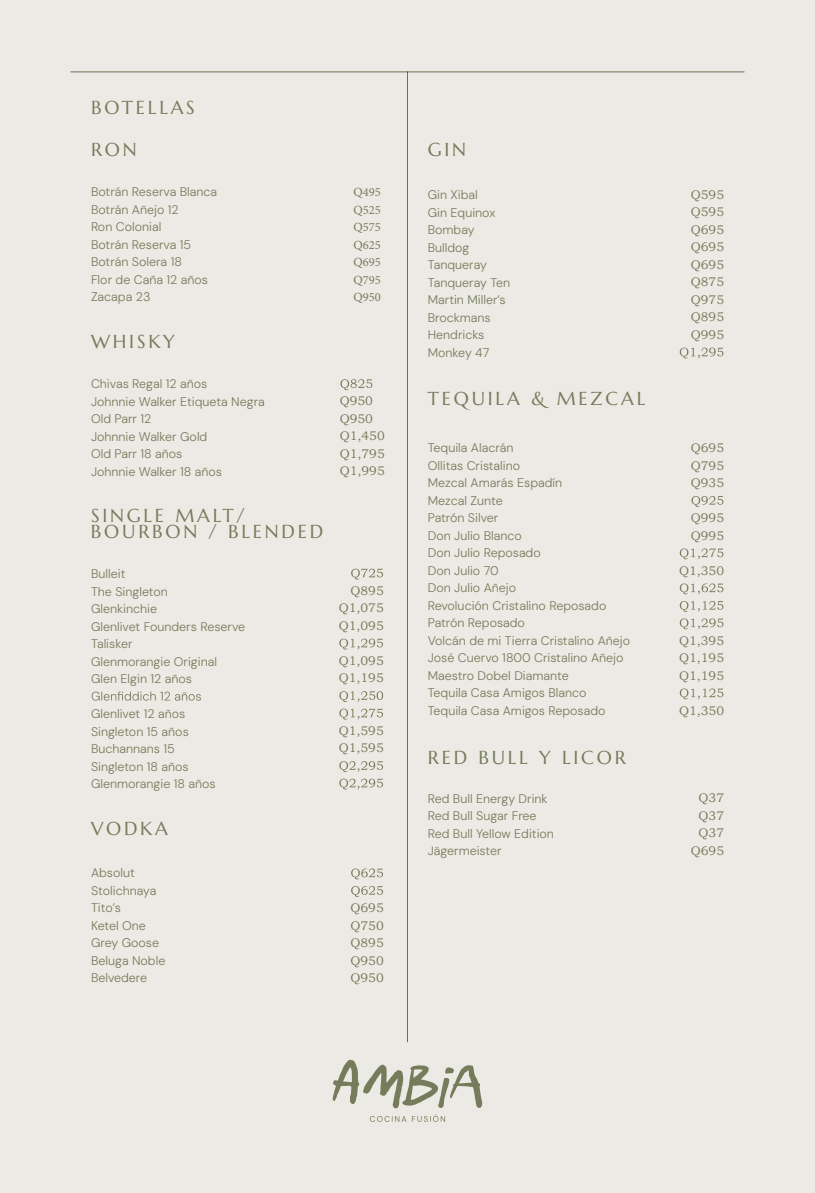
<style>
.page{position:relative;width:815px;height:1193px;background:#fff}
.page>*{position:absolute;margin:0;border:0;box-sizing:border-box;transform-origin:0 0}
.t1{font:18.75px/16.2px "Marcellus";letter-spacing:.15em;color:#767b5b}
.t2{font:300 12.5px/17.5px "DM Sans 18 pt";color:#767b5b}
.t3{font:12.5px/17.5px "Bookman Old Style";color:#767b5b;text-align:justify}
.t4{font:12.5px/17.5px "Minion Pro";color:#767b5b;text-align:justify}
</style>
<div class="page">
<div style="left:0;top:0;width:814px;height:1193px;background:#eceae4"></div>
<hr style="left:70px;top:72px;width:674px;height:1px;background:#767b5b">
<hr style="left:407px;top:72px;width:1px;height:970px;background:#767b5b">
<svg style="left:679px;top:347px;width:44px;height:12px"></svg>
<svg style="left:691px;top:496px;width:32px;height:11px"></svg>
<svg style="left:679px;top:548px;width:44px;height:11px"></svg>
<svg style="left:679px;top:583px;width:44px;height:11px"></svg>
<svg style="left:679px;top:601px;width:44px;height:11px"></svg>
<svg style="left:679px;top:618px;width:44px;height:11px"></svg>
<svg style="left:679px;top:688px;width:44px;height:11px"></svg>
<svg style="left:92px;top:691px;width:109px;height:10px"></svg>
<svg style="left:340px;top:379px;width:32px;height:11px"></svg>
<svg style="left:351px;top:868px;width:32px;height:11px"></svg>
<svg style="left:351px;top:886px;width:32px;height:11px"></svg>
<svg style="left:351px;top:568px;width:32px;height:12px"></svg>
<svg style="left:339px;top:638px;width:44px;height:12px"></svg>
<svg style="left:339px;top:691px;width:44px;height:11px"></svg>
<svg style="left:339px;top:708px;width:44px;height:12px"></svg>
<svg style="left:339px;top:761px;width:44px;height:11px"></svg>
<svg style="left:339px;top:778px;width:44px;height:12px"></svg>
<svg style="left:332px;top:1060px;width:150px;height:62px"></svg>
<h1 class="t1" style="left:91px;top:99px;width:105px">BOTELLAS</h1>
<h1 class="t1" style="left:91px;top:141px;width:47px">RON</h1>
<p class="t2" style="left:91px;top:183px;width:128px">Botrán Reserva Blanca<br>Botrán Añejo 12<br>Ron Colonial<br>Botrán Reserva 15<br>Botrán Solera 18<br>Flor de Caña 12 años<br>Zacapa 23</p>
<h1 class="t1" style="left:91px;top:333px;width:85px">WHISKY</h1>
<p class="t2" style="left:91px;top:375px;width:175px">Chivas Regal 12 años<br>Johnnie Walker Etiqueta Negra<br>Old Parr 12<br>Johnnie Walker Gold<br>Old Parr 18 años<br>Johnnie Walker 18 años</p>
<h1 class="t1" style="left:91px;top:507px;width:233px">SINGLE MALT/<br>BOURBON / BLENDED</h1>
<p class="t2" style="left:91px;top:565px;width:156px">Bulleit<br>The Singleton<br>Glenkinchie<br>Glenlivet Founders Reserve<br>Talisker<br>Glenmorangie Original<br>Glen Elgin 12 años</p>
<p class="t2" style="left:91px;top:705px;width:126px">Glenlivet 12 años<br>Singleton 15 años<br>Buchannans 15<br>Singleton 18 años<br>Glenmorangie 18 años</p>
<h1 class="t1" style="left:91px;top:820px;width:78px">VODKA</h1>
<p class="t2" style="left:91px;top:864px;width:76px">Absolut<br>Stolichnaya<br>Tito’s<br>Ketel One<br>Grey Goose<br>Beluga Noble<br>Belvedere</p>
<p class="t4" style="left:353px;top:184px;width:29px">Q495<br>Q525<br>Q575<br>Q625<br>Q695<br>Q795<br>Q950</p>
<p class="t3" style="left:339px;top:392px;width:46px;text-align:left">Q950<br>Q950<br>Q1,450<br>Q1,795<br>Q1,995</p>
<p class="t3" style="left:338px;top:582px;width:46px;text-indent:12px">Q895<br>Q1,075<br>Q1,095</p>
<p class="t3" style="left:338px;top:652px;width:46px">Q1,095<br>Q1,195</p>
<p class="t3" style="left:338px;top:722px;width:46px">Q1,595<br>Q1,595</p>
<p class="t3" style="left:350px;top:899px;width:35px">Q695<br>Q750<br>Q895<br>Q950<br>Q950</p>
<h1 class="t1" style="left:427px;top:141px;width:40px">GIN</h1>
<p class="t2" style="left:427px;top:186px;width:84px">Gin Xibal<br>Gin Equinox<br>Bombay<br>Bulldog<br>Tanqueray<br>Tanqueray Ten<br>Martin Miller’s<br>Brockmans<br>Hendricks<br>Monkey 47</p>
<h1 class="t1" style="left:427px;top:390px;width:219px">TEQUILA &amp; MEZCAL</h1>
<p class="t2" style="left:427px;top:439px;width:204px">Tequila Alacrán<br>Ollitas Cristalino<br>Mezcal Amarás Espadín<br>Mezcal Zunte<br>Patrón Silver<br>Don Julio Blanco<br>Don Julio Reposado<br>Don Julio 70<br>Don Julio Añejo<br>Revolución Cristalino Reposado<br>Patrón Reposado<br>Volcán de mi Tierra Cristalino Añejo<br>José Cuervo 1800 Cristalino Añejo<br>Maestro Dobel Diamante<br>Tequila Casa Amigos Blanco<br>Tequila Casa Amigos Reposado</p>
<h1 class="t1" style="left:427px;top:749px;width:199px">RED BULL Y LICOR</h1>
<p class="t2" style="left:427px;top:790px;width:128px">Red Bull Energy Drink<br>Red Bull Sugar Free<br>Red Bull Yellow Edition<br>Jägermeister</p>
<p class="t3" style="left:690px;top:186px;width:35px">Q595<br>Q595<br>Q695<br>Q695<br>Q695<br>Q875<br>Q975<br>Q895<br>Q995</p>
<p class="t3" style="left:690px;top:439px;width:35px">Q695<br>Q795<br>Q935</p>
<p class="t3" style="left:690px;top:509px;width:35px">Q995<br>Q995</p>
<p class="t3" style="left:678px;top:562px;width:46px">Q1,350</p>
<p class="t3" style="left:678px;top:632px;width:46px">Q1,395<br>Q1,195<br>Q1,195</p>
<p class="t3" style="left:678px;top:702px;width:46px">Q1,350</p>
<p class="t3" style="left:690px;top:789px;width:35px;text-align:right">Q37<br>Q37<br>Q37<br>Q695</p>
</div>
